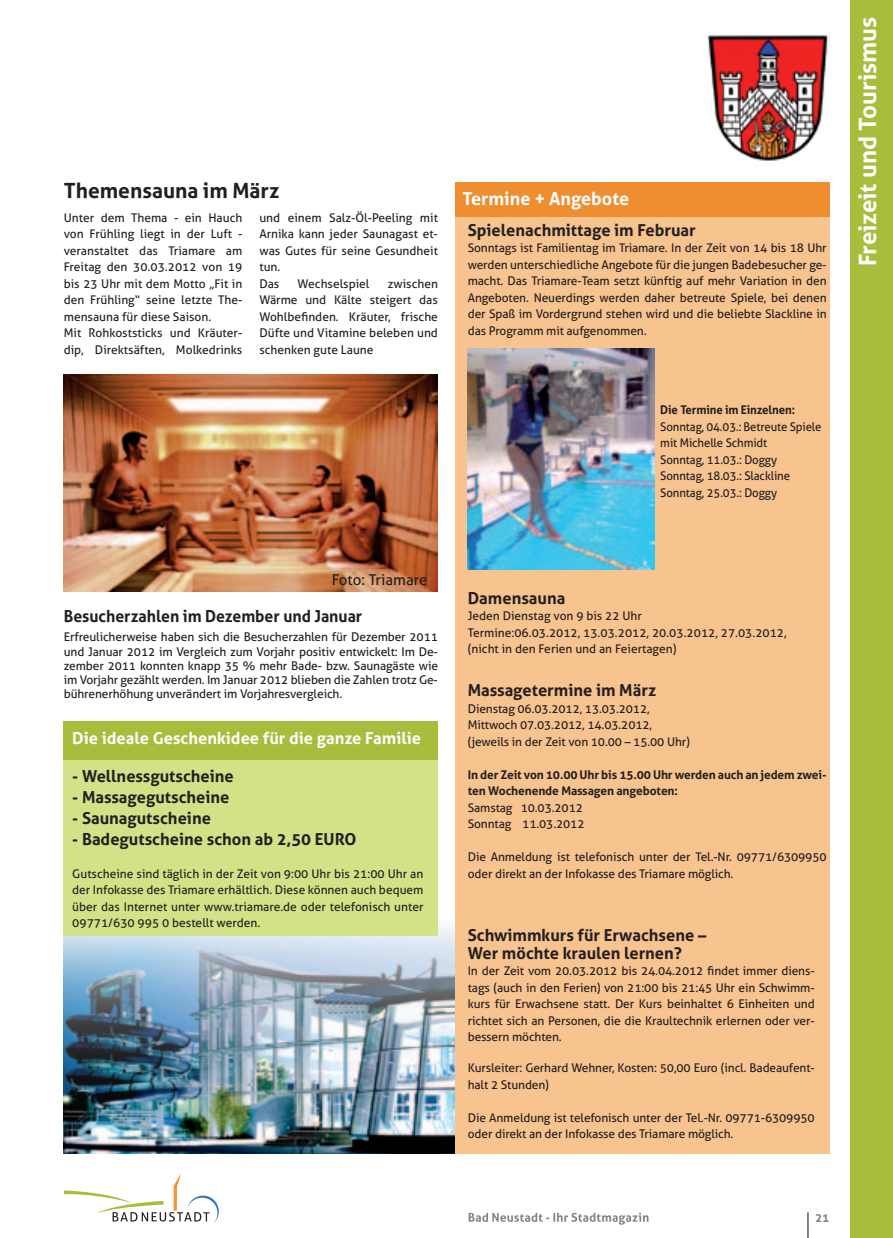
<style>
.page{position:relative;width:893px;height:1238px;background:#fff}
.page>*{position:absolute;margin:0;border:0;box-sizing:border-box;transform-origin:0 0}
.t1{font:700 24px "Aller";color:#fff}
.t2{font:700 21px "Aller";color:#231f20}
.t3{font:700 18px "Aller";color:#fff}
.t4{font:700 16.5px/18px "Aller";color:#231f20}
.t5{font:700 16.5px "Aller";color:#fff}
.t6{font:700 16.5px "Aller";color:#231f20;scale:.96 1}
.t7{font:15px "Aller";color:#231f20}
.t8{font:12px/16.5px "Aller";letter-spacing:-.01em;color:#231f20}
.t9{font:12px/16.5px "Aller";letter-spacing:-.01em;color:#231f20;scale:.95 1}
.t10{font:700 12px/16.5px "Aller";letter-spacing:-.01em;color:#231f20}
.t11{font:700 12px "Aller";letter-spacing:-.01em;color:#231f20;scale:.95 1}
.t12{font:700 12px "Aller";color:#808285}
</style>
<div class="page">
<svg style="left:64px;top:1173px;width:155px;height:49px"></svg>
<svg style="left:469px;top:1212px;width:179px;height:12px"></svg>
<svg style="left:808px;top:1212px;width:1px;height:25px"></svg>
<div style="left:850px;top:0;width:43px;height:1237px;background:#a9bc3b"></div>
<img style="left:707px;top:35px;width:122px;height:126px">
<img style="left:64px;top:374px;width:374px;height:217px">
<img style="left:64px;top:925px;width:391px;height:228px">
<div style="left:64px;top:721px;width:374px;height:214px;background:#d2e287"></div>
<div style="left:64px;top:721px;width:374px;height:38px;background:#a9bc3b"></div>
<div style="left:455px;top:208px;width:374px;height:945px;background:#f7c38f"></div>
<div style="left:455px;top:183px;width:374px;height:34px;background:#ee8e30"></div>
<img style="left:468px;top:349px;width:186px;height:220px">
<h2 class="t2" style="left:64px;top:178px;width:217px">Themensauna im März</h2>
<p class="t8" style="left:64px;top:209px;width:180px">Unter dem Thema - ein Hauch von Frühling liegt in der Luft - veranstaltet das Triamare am<br>Freitag den 30.03.2012 von 19 bis 23 Uhr mit dem Motto „Fit in den Frühling“ seine letzte The&shy;mensauna für diese Saison.<br>Mit Rohkoststicks und Kräuter&shy;dip, Direktsäften, Molkedrinks</p>
<p class="t8" style="left:259px;top:209px;width:180px">und einem Salz-Öl-Peeling mit<br>Arnika kann jeder Saunagast et&shy;was Gutes für seine Gesundheit tun.<br>Das</p>
<p class="t8" style="left:259px;top:275px;width:180px;text-align:justify;text-indent:128px">zwischen Wärme und Kälte steigert das Wohlbefinden. Kräuter, frische Düfte und Vitamine beleben und schenken gute Laune</p>
<p class="t8" style="left:298px;top:275px;width:73px">Wechselspiel</p>
<h3 class="t3" style="left:463px;top:187px;width:168px">Termine + Angebote</h3>
<h3 class="t4" style="left:468px;top:220px;width:230px">Spielenachmittage im Februar</h3>
<p class="t8" style="left:468px;top:239px;width:360px;text-align:justify">Sonntags ist Familientag im Triamare. In der Zeit von 14 bis 18 Uhr werden unterschiedliche Angebote für die jungen Badebesucher ge&shy;macht. Das Triamare-Team setzt künftig auf mehr Variation in den Angeboten. Neuerdings werden daher betreute Spiele, bei denen der Spaß im Vordergrund stehen wird und die beliebte Slackline in das Programm mit aufgenommen.</p>
<p class="t11" style="left:660px;top:402px;width:143px">Die Termine im Einzelnen:</p>
<p class="t9" style="left:660px;top:418px;width:171px">Sonntag, 04.03.: Betreute Spiele mit Michelle Schmidt<br>Sonntag, 11.03.: Doggy<br>Sonntag, 18.03.: Slackline<br>Sonntag, 25.03.: Doggy</p>
<p class="t7" style="left:332px;top:570px;width:97px">Foto: Triamare</p>
<h3 class="t6" style="left:64px;top:606px;width:312px">Besucherzahlen im Dezember und Januar</h3>
<p class="t8" style="left:64px;top:630px;width:376px;line-height:14.2px;text-align:justify">Erfreulicherweise haben sich die Besucherzahlen für Dezember 2011 und Januar 2012 im Vergleich zum Vorjahr positiv entwickelt: Im De&shy;zember 2011 konnten knapp 35 % mehr Bade- bzw. Saunagäste wie im Vorjahr gezählt werden. Im Januar 2012 blieben die Zahlen trotz Ge&shy;bührenerhöhung unverändert im Vorjahresvergleich.</p>
<h3 class="t5" style="left:72px;top:727px;width:350px">Die ideale Geschenkidee für die ganze Familie</h3>
<h3 class="t4" style="left:72px;top:766px;width:163px">- Wellnessgutscheine</h3>
<h3 class="t4" style="left:72px;top:787px;width:159px">- Massagegutscheine</h3>
<h3 class="t4" style="left:72px;top:808px;width:140px">- Saunagutscheine</h3>
<h3 class="t4" style="left:72px;top:829px;width:274px">- Badegutscheine schon ab 2,50 EURO</h3>
<p class="t8" style="left:72px;top:865px;width:353px;text-align:justify">Gutscheine sind täglich in der Zeit von 9:00 Uhr bis 21:00 Uhr an der Infokasse des Triamare erhältlich. Diese können auch bequem über das Internet unter www.triamare.de oder telefonisch unter 09771/630 995 0 bestellt werden.</p>
<h3 class="t4" style="left:468px;top:588px;width:99px">Damensauna</h3>
<p class="t8" style="left:468px;top:607px;width:320px">Jeden Dienstag von 9 bis 22 Uhr<br>Termine:06.03.2012, 13.03.2012, 20.03.2012, 27.03.2012, (nicht in den Ferien und an Feiertagen)</p>
<h3 class="t4" style="left:468px;top:681px;width:190px">Massagetermine im März</h3>
<p class="t8" style="left:468px;top:700px;width:224px">Dienstag 06.03.2012, 13.03.2012,<br>Mittwoch 07.03.2012, 14.03.2012, (jeweils in der Zeit von 10.00 – 15.00 Uhr)</p>
<p class="t10" style="left:468px;top:766px;width:360px">In der Zeit von 10.00 Uhr bis 15.00 Uhr werden auch an jedem zwei&shy;ten Wochenende Massagen angeboten:</p>
<p class="t8" style="left:468px;top:799px;width:118px">Samstag 10.03.2012<br>Sonntag 11.03.2012</p>
<p class="t8" style="left:468px;top:848px;width:360px">Die Anmeldung ist telefonisch unter der Tel.-Nr. 09771/6309950 oder direkt an der Infokasse des Triamare möglich.</p>
<h3 class="t4" style="left:468px;top:925px;width:240px">Schwimmkurs für Erwachsene –<br>Wer möchte kraulen lernen?</h3>
<p class="t8" style="left:468px;top:962px;width:348px;text-align:justify">In der Zeit vom 20.03.2012 bis 24.04.2012 findet immer diens&shy;tags (auch in den Ferien) von 21:00 bis 21:45 Uhr ein Schwimm&shy;kurs für Erwachsene statt. Der Kurs beinhaltet 6 Einheiten und richtet sich an Personen, die die Kraultechnik erlernen oder ver&shy;bessern möchten.</p>
<p class="t8" style="left:468px;top:1059px;width:348px">Kursleiter: Gerhard Wehner, Kosten: 50,00 Euro (incl. Badeaufent&shy;halt 2 Stunden)</p>
<p class="t8" style="left:468px;top:1109px;width:348px">Die Anmeldung ist telefonisch unter der Tel.-Nr. 09771-6309950 oder direkt an der Infokasse des Triamare möglich.</p>
<p class="t12" style="left:815px;top:1209px;width:16px">21</p>
<h1 class="t1" style="left:853px;top:266px;width:251px;rotate:-90deg">Freizeit und Tourismus</h1>
</div>
